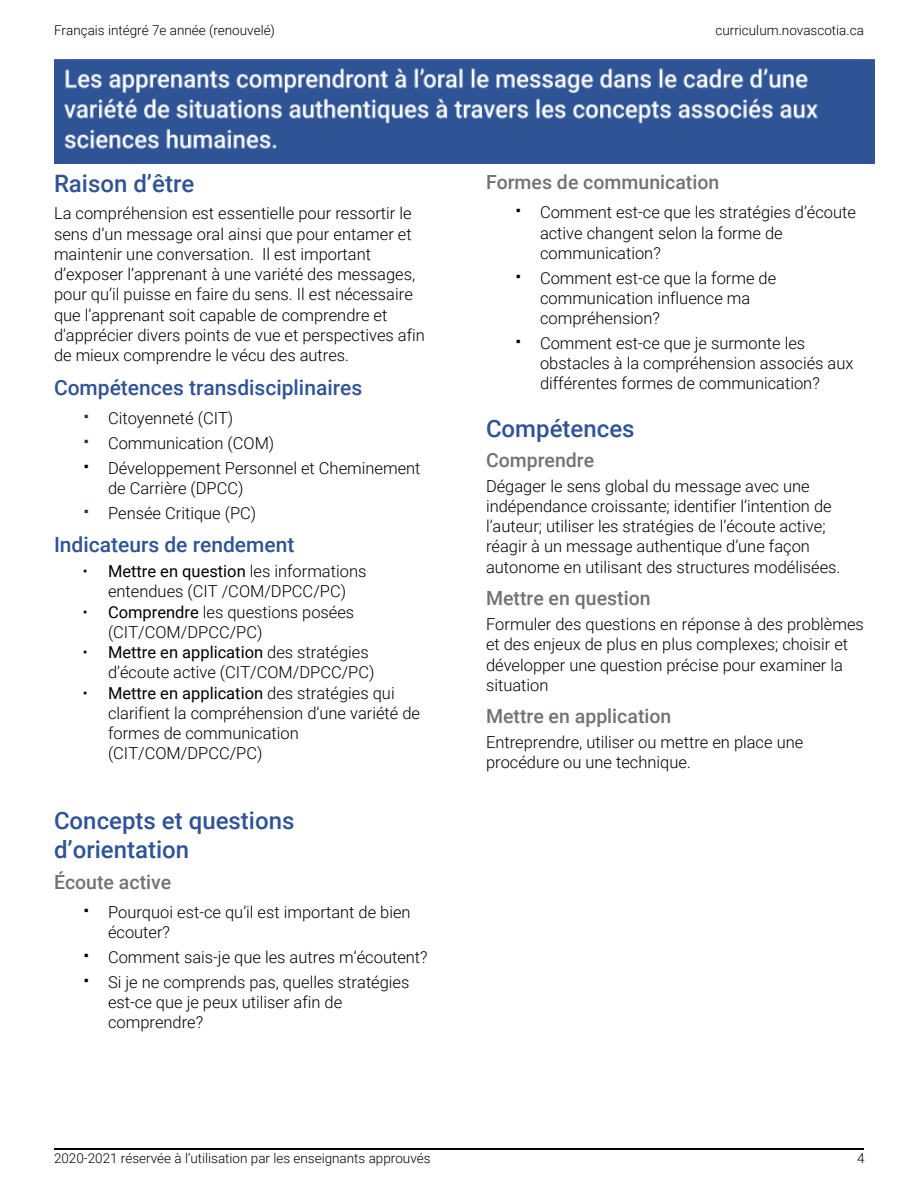
<style>
.page{position:relative;width:918px;height:1188px;background:#fff}
.page>*{position:absolute;margin:0;border:0;box-sizing:border-box;transform-origin:0 0}
.t1{font:500 24px/29.2px "Roboto";color:#2f5496}
.t2{font:500 21px "Roboto";color:#2f5496}
.t3{font:500 19.5px "Roboto";color:#767171}
.t4{font:300 16.5px/20.2px "Roboto";color:#000}
.t5{font:300 13.5px "Roboto";color:#000}
.s1{font-family:"MS Gothic";font-weight:400;font-size:21px;color:#1f3864}
.s2{font-family:"MS Gothic";font-weight:400;font-size:21px}
.s3{font-family:"MS Gothic";font-weight:400}
.s4{font-weight:400}
</style>
<div class="page">
<hr style="left:54px;top:1149px;width:810px;height:1px;background:#000">
<img style="left:54px;top:60px;width:820px;height:103px">
<p class="t5" style="left:54px;top:22px;width:223px">Français intégré 7e année (renouvelé)</p>
<p class="t5" style="left:716px;top:22px;width:150px">curriculum.novascotia.ca</p>
<h1 class="t1" style="left:54px;top:170px;width:142px">Raison d’être</h1>
<p class="t4" style="left:54px;top:204px;width:372px">La compréhension est essentielle pour ressortir le sens d’un message oral ainsi que pour entamer et maintenir une conversation. Il est important d’exposer l’apprenant à une variété des messages, pour qu’il puisse en faire du sens. Il est nécessaire que l’apprenant soit capable de comprendre et d'apprécier divers points de vue et perspectives afin de mieux comprendre le vécu des autres.</p>
<p class="t2" style="left:54px;top:375px;width:310px">Compétences transdisciplinaires</p>
<p class="t4" style="left:81px;top:408px;width:154px"><span class="s1">▪</span> Citoyenneté (CIT)</p>
<p class="t4" style="left:81px;top:433px;width:195px"><span class="s1">▪</span> Communication (COM)</p>
<p class="t4" style="left:108px;top:458px;width:314px;text-indent:-27px"><span class="s2">▪</span> Développement Personnel et Cheminement de Carrière (DPCC)</p>
<p class="t4" style="left:81px;top:503px;width:177px"><span class="s1">▪</span> Pensée Critique (PC)</p>
<p class="t2" style="left:54px;top:533px;width:242px">Indicateurs de rendement</p>
<p class="t4" style="left:81px;top:561px;width:287px;text-align:center"><span class="s3">▪</span> <span class="s4">Mettre en question</span> les informations entendues (CIT /COM/DPCC/PC)</p>
<p class="t4" style="left:108px;top:602px;width:248px;text-indent:-27px"><span class="s3">▪</span> <span class="s4">Comprendre</span> les questions posées (CIT/COM/DPCC/PC)</p>
<p class="t4" style="left:108px;top:642px;width:268px;text-indent:-27px"><span class="s3">▪</span> <span class="s4">Mettre en application</span> des stratégies d’écoute active (CIT/COM/DPCC/PC)</p>
<p class="t4" style="left:108px;top:683px;width:314px;text-indent:-27px"><span class="s3">▪</span> <span class="s4">Mettre en application</span> des stratégies qui clarifient la compréhension d’une variété de formes de communication (CIT/COM/DPCC/PC)</p>
<h1 class="t1" style="left:54px;top:806px;width:242px">Concepts et questions d’orientation</h1>
<p class="t3" style="left:54px;top:871px;width:119px">Écoute active</p>
<p class="t4" style="left:108px;top:902px;width:304px;text-indent:-27px"><span class="s2">▪</span> Pourquoi est-ce qu’il est important de bien écouter?</p>
<p class="t4" style="left:81px;top:947px;width:348px"><span class="s2">▪</span> Comment sais-je que les autres m’écoutent?</p>
<p class="t4" style="left:108px;top:972px;width:303px;text-indent:-27px"><span class="s2">▪</span> Si je ne comprends pas, quelles stratégies est-ce que je peux utiliser afin de comprendre?</p>
<p class="t3" style="left:486px;top:171px;width:235px">Formes de communication</p>
<p class="t4" style="left:540px;top:202px;width:318px;text-indent:-27px"><span class="s2">▪</span> Comment est-ce que les stratégies d’écoute active changent selon la forme de communication?</p>
<p class="t4" style="left:540px;top:268px;width:238px;text-indent:-27px"><span class="s2">▪</span> Comment est-ce que la forme de communication influence ma compréhension?</p>
<p class="t4" style="left:540px;top:333px;width:315px;text-indent:-27px"><span class="s2">▪</span> Comment est-ce que je surmonte les obstacles à la compréhension associés aux différentes formes de communication?</p>
<h1 class="t1" style="left:486px;top:414px;width:150px">Compétences</h1>
<p class="t3" style="left:486px;top:449px;width:110px">Comprendre</p>
<p class="t4" style="left:486px;top:476px;width:356px">Dégager le sens global du message avec une indépendance croissante; identifier l’intention de l’auteur; utiliser les stratégies de l’écoute active; réagir à un message authentique d’une façon autonome en utilisant des structures modélisées.</p>
<p class="t3" style="left:486px;top:587px;width:166px">Mettre en question</p>
<p class="t4" style="left:486px;top:614px;width:379px">Formuler des questions en réponse à des problèmes et des enjeux de plus en plus complexes; choisir et développer une question précise pour examiner la situation</p>
<p class="t3" style="left:486px;top:705px;width:187px">Mettre en application</p>
<p class="t4" style="left:486px;top:732px;width:319px">Entreprendre, utiliser ou mettre en place une procédure ou une technique.</p>
<p class="t5" style="left:54px;top:1151px;width:378px">2020-2021 réservée à l’utilisation par les enseignants approuvés</p>
<p class="t5" style="left:857px;top:1151px;width:9px">4</p>
</div>
